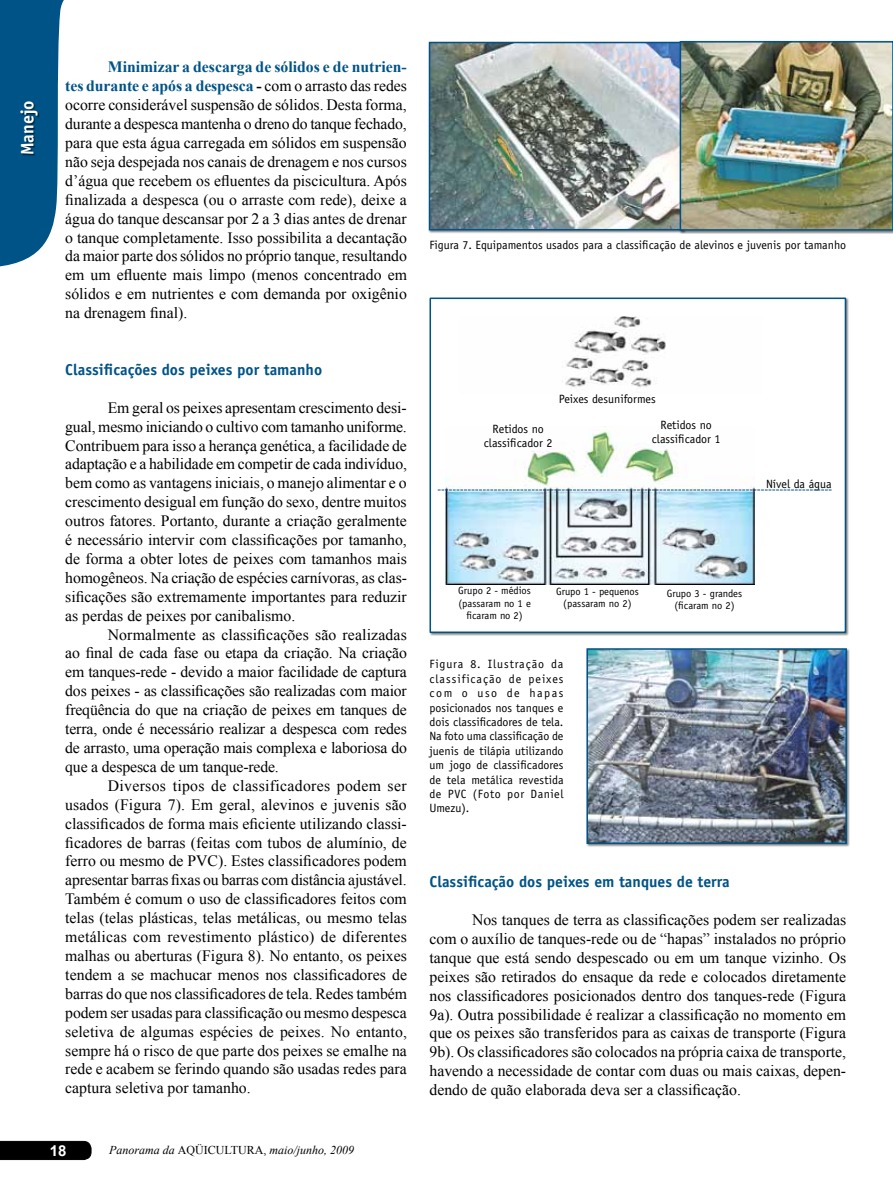
<style>
.page{position:relative;width:893px;height:1191px;background:#fff}
.page>*{position:absolute;margin:0;border:0;box-sizing:border-box;transform-origin:0 0}
.t1{font:700 18px "Officina Sans";color:#fff}
.t2{font:15.75px/18.9px "Times New Roman";color:#000;text-align:justify}
.t3{font:700 15.75px "Officina Sans";color:#005387}
.t4{font:700 15px "Arial";color:#fff}
.t5{font:12px/14.4px "Officina Sans";color:#000;text-align:center}
.t6{font:italic 12px "Times New Roman";color:#000}
.t7{font:10.5px/12.6px "Officina Sans";color:#000;text-align:center}
.s1{font-weight:700;color:#005387}
.s2{font-weight:700}
.s3{font-style:normal}
</style>
<div class="page">
<div style="left:0;top:1141px;width:91px;height:19px;background:#000"></div>
<svg style="left:0;top:0;width:64px;height:267px;background:#266c98"></svg>
<div style="left:21px;top:102px;width:19px;height:54px;background:#000;opacity:.5"></div>
<div style="left:428px;top:41px;width:258px;height:192px;background:#000;opacity:.5"></div>
<img style="left:432px;top:45px;width:247px;height:182px">
<div style="left:429px;top:42px;width:254px;height:188px;border:2px solid #005387"></div>
<div style="left:679px;top:41px;width:214px;height:193px;background:#000;opacity:.5"></div>
<img style="left:683px;top:44px;width:207px;height:184px">
<div style="left:680px;top:41px;width:213px;height:190px;border:2px solid #005387"></div>
<div style="left:586px;top:647px;width:264px;height:200px;background:#000;opacity:.5"></div>
<img style="left:589px;top:651px;width:255px;height:190px">
<div style="left:586px;top:648px;width:261px;height:196px;border:2px solid #005387"></div>
<div style="left:429px;top:297px;width:421px;height:339px;background:#000;opacity:.5"></div>
<div style="left:430px;top:297px;width:416px;height:336px;background:#fff;border:2px solid #005387"></div>
<img style="left:445px;top:430px;width:310px;height:154px">
<img style="left:562px;top:316px;width:104px;height:72px">
<svg style="left:438px;top:489px;width:393px;height:1px"></svg>
<p class="t1" style="left:16px;top:155px;width:57px;rotate:-90deg">Manejo</p>
<p class="t2" style="left:65px;top:57px;width:343px;text-indent:43px"><span class="s1">Minimizar a descarga de sólidos e de nutrien&shy;tes durante e após a despesca</span> <span class="s2">-</span> com o arrasto das redes ocorre considerável suspensão de sólidos. Desta forma, durante a despesca mantenha o dreno do tanque fechado, para que esta água carregada em sólidos em suspensão não seja despejada nos canais de drenagem e nos cursos d’água que recebem os efluentes da piscicultura. Após finalizada a despesca (ou o arraste com rede), deixe a água do tanque descansar por 2 a 3 dias antes de drenar o tanque completamente. Isso possibilita a decantação da maior parte dos sólidos no próprio tanque, resultando em um efluente mais limpo (menos concentrado em sólidos e em nutrientes e com demanda por oxigênio na drenagem final).</p>
<p class="t3" style="left:65px;top:360px;width:258px">Classificações dos peixes por tamanho</p>
<p class="t2" style="left:65px;top:398px;width:343px;text-indent:43px">Em geral os peixes apresentam crescimento desi&shy;gual, mesmo iniciando o cultivo com tamanho uniforme.<br>Contribuem para isso a herança genética, a facilidade de adaptação e a habilidade em competir de cada indivíduo, bem como as vantagens iniciais, o manejo alimentar e o crescimento desigual em função do sexo, dentre muitos outros fatores. Portanto, durante a criação geralmente é necessário intervir com classificações por tamanho, de forma a obter lotes de peixes com tamanhos mais homogêneos. Na criação de espécies carnívoras, as clas&shy;sificações são extremamente importantes para reduzir as perdas de peixes por canibalismo.</p>
<p class="t2" style="left:65px;top:624px;width:343px;text-indent:43px">Normalmente as classificações são realizadas ao final de cada fase ou etapa da criação. Na criação em tanques-rede - devido a maior facilidade de captura dos peixes - as classificações são realizadas com maior freqüência do que na criação de peixes em tanques de terra, onde é necessário realizar a despesca com redes de arrasto, uma operação mais complexa e laboriosa do que a despesca de um tanque-rede.</p>
<p class="t2" style="left:65px;top:776px;width:343px;text-indent:43px">Diversos tipos de classificadores podem ser usados (Figura 7). Em geral, alevinos e juvenis são classificados de forma mais eficiente utilizando classi&shy;ficadores de barras (feitas com tubos de alumínio, de ferro ou mesmo de PVC). Estes classificadores podem apresentar barras fixas ou barras com distância ajustável.<br>Também é comum o uso de classificadores feitos com telas (telas plásticas, telas metálicas, ou mesmo telas metálicas com revestimento plástico) de diferentes malhas ou aberturas (Figura 8). No entanto, os peixes tendem a se machucar menos nos classificadores de barras do que nos classificadores de tela. Redes também podem ser usadas para classificação ou mesmo despesca seletiva de algumas espécies de peixes. No entanto, sempre há o risco de que parte dos peixes se emalhe na rede e acabem se ferindo quando são usadas redes para captura seletiva por tamanho.</p>
<p class="t4" style="left:50px;top:1140px;width:18px">18</p>
<p class="t6" style="left:109px;top:1141px;width:246px">Panorama da <span class="s3">AQÜICULTURA,</span> maio/junho, 2009</p>
<p class="t5" style="left:430px;top:238px;width:418px">Figura 7. Equipamentos usados para a classificação de alevinos e juvenis por tamanho</p>
<p class="t5" style="left:559px;top:392px;width:98px">Peixes desuniformes</p>
<p class="t5" style="left:484px;top:421px;width:70px">Retidos no classificador 2</p>
<p class="t5" style="left:652px;top:417px;width:70px">Retidos no classificador 1</p>
<p class="t5" style="left:766px;top:476px;width:67px">Nível da água</p>
<p class="t7" style="left:458px;top:584px;width:74px">Grupo 2 - médios (passaram no 1 e ficaram no 2)</p>
<p class="t7" style="left:556px;top:585px;width:84px">Grupo 1 - pequenos (passaram no 2)</p>
<p class="t7" style="left:667px;top:587px;width:77px">Grupo 3 - grandes (ficaram no 2)</p>
<p class="t5" style="left:430px;top:657px;width:136px;text-align:justify">Figura 8. Ilustração da classificação de peixes com o uso de hapas posicionados nos tanques e dois classificadores de tela.<br>Na foto uma classificação de juenis de tilápia utilizando um jogo de classificadores de tela metálica revestida de PVC (Foto por Daniel Umezu).</p>
<p class="t3" style="left:430px;top:872px;width:302px">Classificação dos peixes em tanques de terra</p>
<p class="t2" style="left:430px;top:910px;width:418px;text-indent:43px">Nos tanques de terra as classificações podem ser realizadas com o auxílio de tanques-rede ou de “hapas” instalados no próprio tanque que está sendo despescado ou em um tanque vizinho. Os peixes são retirados do ensaque da rede e colocados diretamente nos classificadores posicionados dentro dos tanques-rede (Figura 9a). Outra possibilidade é realizar a classificação no momento em que os peixes são transferidos para as caixas de transporte (Figura 9b). Os classificadores são colocados na própria caixa de transporte, havendo a necessidade de contar com duas ou mais caixas, depen&shy;dendo de quão elaborada deva ser a classificação.</p>
</div>
